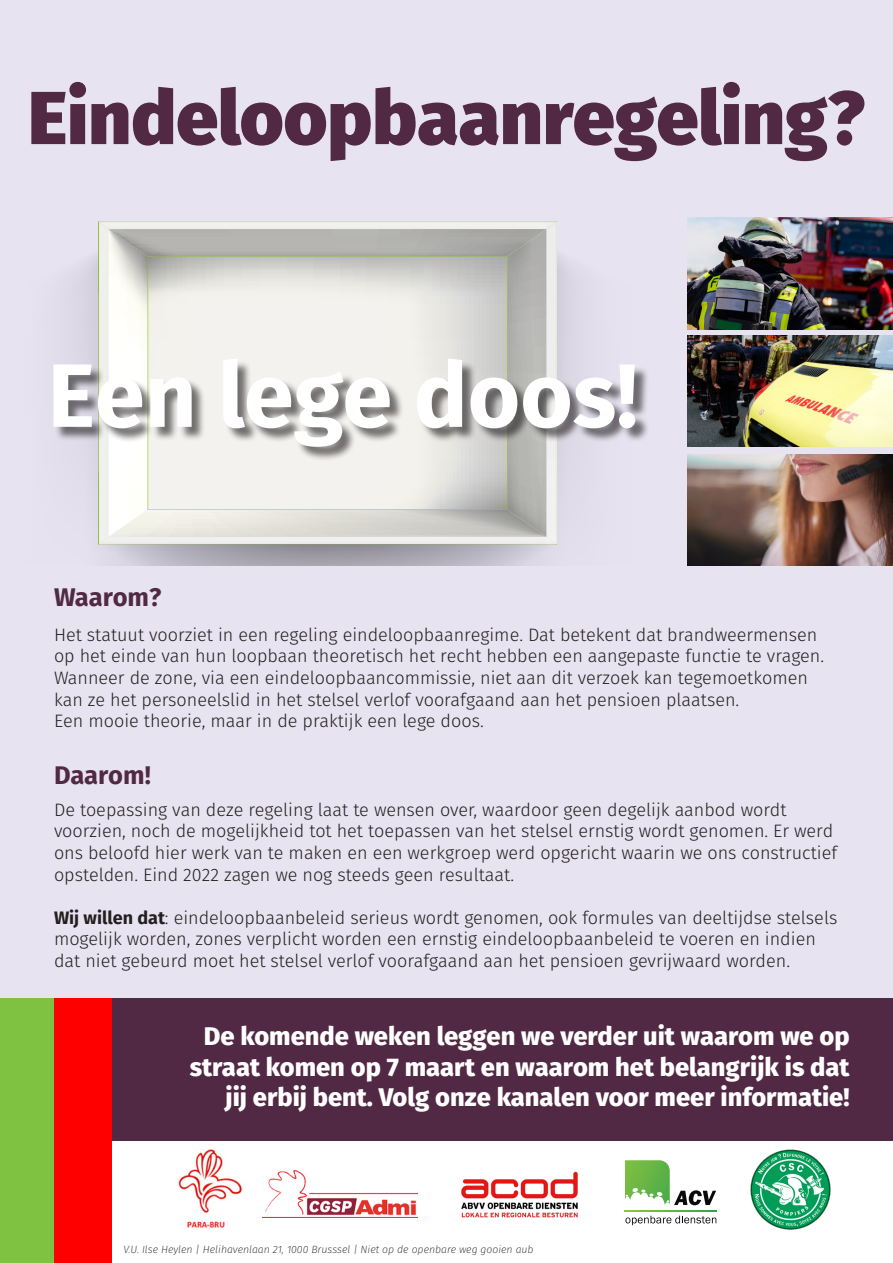
<style>
.page{position:relative;width:893px;height:1263px;background:#fff}
.page>*{position:absolute;margin:0;border:0;box-sizing:border-box;transform-origin:0 0}
.t1{font:700 90px "Fira Sans";color:#fff}
.t2{font:800 75px "Fira Sans";color:#512944}
.t3{font:800 25.5px/30.6px "Fira Sans";color:#fff;text-align:right}
.t4{font:700 25.5px "Fira Sans";color:#512944}
.t5{font:300 18px/21.6px "Fira Sans";color:#231f20}
.t6{font:italic 200 10.5px "Fira Sans";color:#231f20}
.s1{font-weight:700}
</style>
<div class="page">
<div style="left:0;top:972px;width:893px;height:169px;background:#512944"></div>
<div style="left:0;top:981px;width:54px;height:282px;background:#7fc241"></div>
<div style="left:54px;top:981px;width:58px;height:282px;background:#fe0000"></div>
<div style="left:0;top:0;width:893px;height:997px;background:#e7e3f1"></div>
<img style="left:461px;top:1171px;width:117px;height:47px">
<svg style="left:625px;top:1160px;width:91px;height:45px"></svg>
<svg style="left:625px;top:1216px;width:91px;height:9px"></svg>
<svg style="left:625px;top:1211px;width:91px;height:1px"></svg>
<img style="left:178px;top:1149px;width:64px;height:79px">
<img style="left:263px;top:1170px;width:155px;height:47px">
<img style="left:750px;top:1149px;width:81px;height:81px">
<img style="left:687px;top:218px;width:206px;height:111px">
<img style="left:687px;top:335px;width:206px;height:112px">
<img style="left:687px;top:455px;width:206px;height:111px">
<svg style="left:71px;top:248px;width:507px;height:297px"></svg>
<svg style="left:99px;top:222px;width:457px;height:344px"></svg>
<svg style="left:150px;top:258px;width:355px;height:250px;fill:#f3f2ec"></svg>
<div style="left:55px;top:361px;width:595px;height:100px;background:#231f20;opacity:.62"></div>
<p class="t2" style="left:28px;top:51px;width:838px">Eindeloopbaanregeling?</p>
<p class="t1" style="left:48px;top:320px;width:592px">Een lege doos!</p>
<p class="t4" style="left:54px;top:576px;width:109px">Waarom?</p>
<p class="t5" style="left:54px;top:624px;width:772px">Het statuut voorziet in een regeling eindeloopbaanregime. Dat betekent dat brandweermensen op het einde van hun loopbaan theoretisch het recht hebben een aangepaste functie te vragen.<br>Wanneer de zone, via een eindeloopbaancommissie, niet aan dit verzoek kan tegemoetkomen kan ze het personeelslid in het stelsel verlof voorafgaand aan het pensioen plaatsen.</p>
<p class="t5" style="left:54px;top:710px;width:431px">Een mooie theorie, maar in de praktijk een lege doos.</p>
<p class="t4" style="left:54px;top:754px;width:98px">Daarom!</p>
<p class="t5" style="left:54px;top:798px;width:785px">De toepassing van deze regeling laat te wensen over, waardoor geen degelijk aanbod wordt voorzien, noch de mogelijkheid tot het toepassen van het stelsel ernstig wordt genomen. Er werd ons beloofd hier werk van te maken en een werkgroep werd opgericht waarin we ons constructief opstelden. Eind 2022 zagen we nog steeds geen resultaat.</p>
<p class="t5" style="left:54px;top:906px;width:785px"><span class="s1">Wij willen dat</span>: eindeloopbaanbeleid serieus wordt genomen, ook formules van deeltijdse stelsels mogelijk worden, zones verplicht worden een ernstig eindeloopbaanbeleid te voeren en indien dat niet gebeurd moet het stelsel verlof voorafgaand aan het pensioen gevrijwaard worden.</p>
<p class="t3" style="left:190px;top:1019px;width:661px">De komende weken leggen we verder uit waarom we op straat komen op 7 maart en waarom het belangrijk is dat jij erbij bent. Volg onze kanalen voor meer informatie!</p>
<p class="t6" style="left:124px;top:1242px;width:411px">V.U. Ilse Heylen | Helihavenlaan 21, 1000 Brusssel | Niet op de openbare weg gooien aub</p>
</div>
